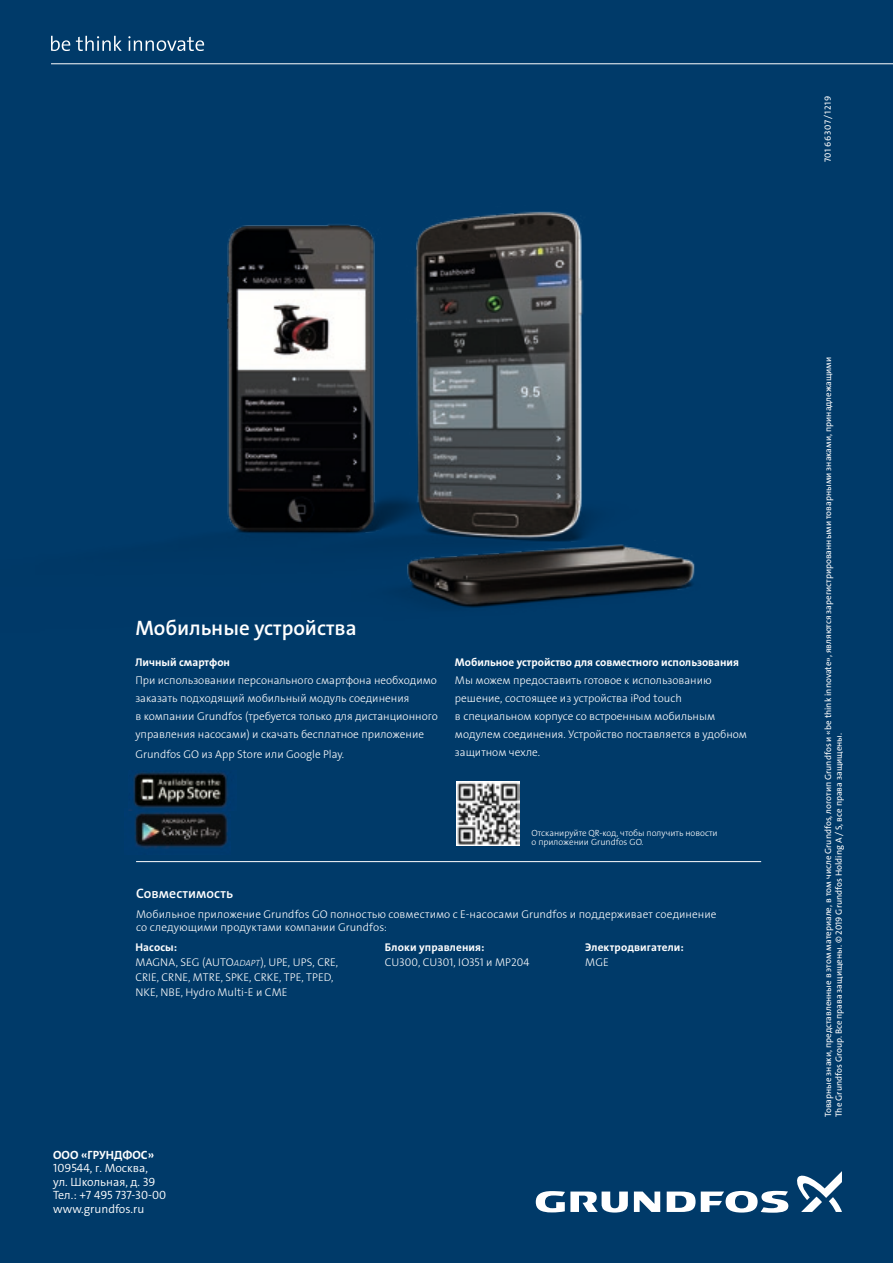
<style>
.page{position:relative;width:893px;height:1263px;background:#003a69}
.page>*{position:absolute;margin:0;border:0;box-sizing:border-box;transform-origin:0 0}
.t1{font:21px "Grundfos The Sans V2 OT 6 SB";color:#fff}
.t2{font:13.8px "Grundfos The Sans V2 OT 6 SB";letter-spacing:.005em;color:#fff}
.t3{font:12px/13.5px "Grundfos The Sans V2 OT 4 SL";color:#fff}
.t4{font:12px "Grundfos The Sans V2 OT 7 B";color:#fff}
.t5{font:11.25px/18px "Grundfos The Sans V2 OT 3 L";color:#fff}
.t6{font:11.25px "Grundfos The Sans V2 OT 7 B";color:#fff}
.t7{font:9px/10.8px "Grundfos The Sans V2 OT 5 R";color:#fff}
.t8{font:9px/9px "Grundfos The Sans V2 OT 3 L";color:#fff}
.t9{font:9px "Grundfos The Sans V2 OT 5 R";letter-spacing:.095em;color:#fff}
.s1{font-family:"Grundfos The Sans V2 OT 3 L Italic";font-size:9px}
</style>
<div class="page">
<hr style="left:51px;top:63px;width:842px;height:1px;background:#fff">
<svg style="left:634px;top:1191px;width:26px;height:21px"></svg>
<svg style="left:536px;top:1191px;width:92px;height:21px"></svg>
<svg style="left:667px;top:1191px;width:121px;height:22px"></svg>
<svg style="left:797px;top:1171px;width:45px;height:41px"></svg>
<svg style="left:51px;top:36px;width:19px;height:15px"></svg>
<svg style="left:76px;top:36px;width:46px;height:15px"></svg>
<svg style="left:128px;top:36px;width:76px;height:15px"></svg>
<img style="left:135px;top:812px;width:93px;height:37px">
<img style="left:129px;top:772px;width:99px;height:39px">
<hr style="left:136px;top:861px;width:625px;height:1px;background:#fff">
<img style="left:227px;top:211px;width:468px;height:397px">
<img style="left:456px;top:781px;width:64px;height:64px">
<p class="t9" style="left:822px;top:162px;width:68px;rotate:-90deg">70166307/1219</p>
<h1 class="t1" style="left:135px;top:615px;width:223px">Мобильные устройства</h1>
<p class="t6" style="left:135px;top:655px;width:96px">Личный смартфон</p>
<p class="t5" style="left:135px;top:672px;width:304px">При использовании персонального смартфона необходимо заказать подходящий мобильный модуль соединения<br>в компании Grundfos (требуется только для дистанционного управления насосами) и скачать бесплатное приложение</p>
<p class="t5" style="left:135px;top:745px;width:210px">Grundfos GO из App Store или Google Play.</p>
<p class="t6" style="left:455px;top:655px;width:286px">Мобильное устройство для совместного использования</p>
<p class="t5" style="left:455px;top:672px;width:294px">Мы можем предоставить готовое к использованию решение, состоящее из устройства iPоd touch<br>в специальном корпусе со встроенным мобильным модулем соединения. Устройство поставляется в удобном защитном чехле.</p>
<p class="t2" style="left:136px;top:884px;width:99px">Совместимость</p>
<p class="t8" style="left:531px;top:829px;width:188px">Отсканируйте QR-код, чтобы получить новости о приложении Grundfos GO.</p>
<p class="t5" style="left:136px;top:907px;width:582px;line-height:13.5px">Мобильное приложение Grundfos GO полностью совместимо с E-насосами Grundfos и поддерживает соединение со следующими продуктами компании Grundfos:</p>
<p class="t6" style="left:135px;top:940px;width:43px">Насосы:</p>
<p class="t5" style="left:135px;top:955px;width:204px;line-height:15px">MAGNA, SEG (AUTO<span class="s1">ADAPT</span>), UPE, UPS, CRE,<br>CRIE, CRNE, MTRE, SPKE, CRKE, TPE, TPED,<br>NKE, NBE, Hydro Multi-E и CME</p>
<p class="t6" style="left:585px;top:940px;width:100px">Электродвигатели:</p>
<p class="t5" style="left:585px;top:953px;width:25px">MGE</p>
<p class="t6" style="left:385px;top:940px;width:101px">Блоки управления:</p>
<p class="t5" style="left:385px;top:953px;width:146px">CU300, CU301, IO351 и MP204</p>
<p class="t4" style="left:53px;top:1147px;width:102px">ООО «ГРУНДФОС»</p>
<p class="t3" style="left:53px;top:1161px;width:115px">109544, г. Москва,<br>ул. Школьная, д. 39<br>Тел.: +7 495 737-30-00 www.grundfos.ru</p>
<p class="t7" style="left:823px;top:1117px;width:762px;rotate:-90deg">Товарные знаки, представленные в этом материале, в том числе Grundfos, логотип Grundfos и «be think innovate», являются зарегистрированными товарными знаками, принадлежащими<br>The Grundfos Group. Все права защищены. © 2019 Grundfos Holding A / S, все права защищены.</p>
</div>
